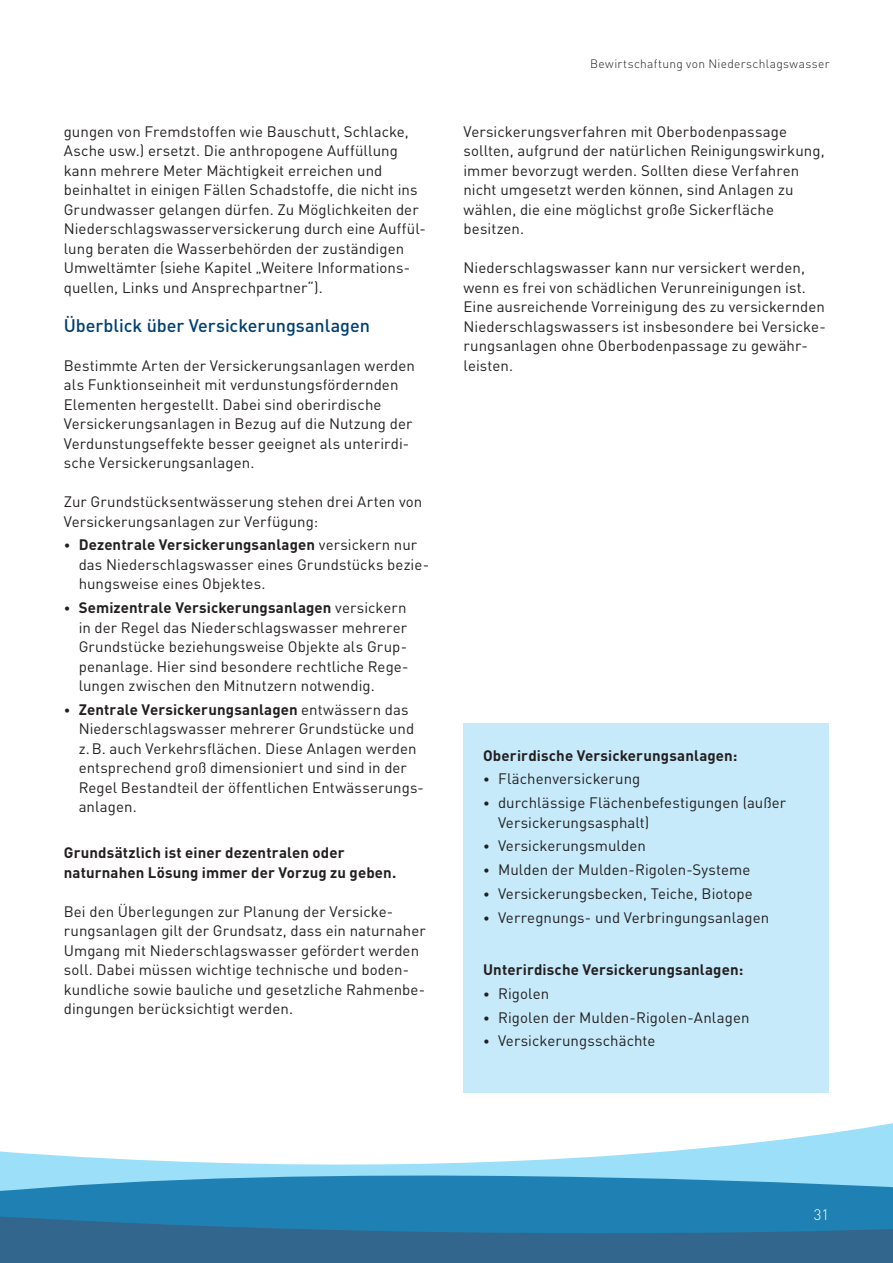
<style>
.page{position:relative;width:893px;height:1263px;background:#fff}
.page>*{position:absolute;margin:0;border:0;box-sizing:border-box;transform-origin:0 0}
.t1{font:500 18px "DIN Pro";letter-spacing:-.005em;color:#004071}
.t2{font:15px/19.5px "DIN Pro";letter-spacing:.005em;color:#231f20}
.t3{font:700 15px/19.5px "DIN Pro";letter-spacing:.01em;color:#231f20}
.t4{font:300 15px "DIN Pro";color:#fff}
.t5{font:300 12px "DIN Pro";letter-spacing:.03em;color:#231f20}
.s1{font-size:12.75px}
.s2{font-weight:700}
</style>
<div class="page">
<div style="left:0;top:1254px;width:893px;height:9px;background:#33668d"></div>
<svg style="left:0;top:1123px;width:893px;height:131px"></svg>
<div style="left:463px;top:723px;width:366px;height:370px;background:#c6eafa"></div>
<p class="t2" style="left:64px;top:120px;width:364px">gungen von Fremdstoffen wie Bauschutt, Schlacke, Asche usw.) ersetzt. Die anthropogene Auffüllung kann mehrere Meter Mächtigkeit erreichen und beinhaltet in einigen Fällen Schadstoffe, die nicht ins Grundwasser gelangen dürfen. Zu Möglichkeiten der Niederschlagswasserversickerung durch eine Auffül&shy;lung beraten die Wasserbehörden der zuständigen Umweltämter (siehe Kapitel „Weitere Informations&shy;quellen, Links und Ansprechpartner“).</p>
<p class="t1" style="left:64px;top:311px;width:308px">Überblick über Versickerungsanlagen</p>
<p class="t2" style="left:64px;top:354px;width:353px">Bestimmte Arten der Versickerungsanlagen werden als Funktionseinheit mit verdunstungsfördernden Elementen hergestellt. Dabei sind oberirdische Versickerungsanlagen in Bezug auf die Nutzung der Verdunstungseffekte besser geeignet als unterirdi&shy;sche Versickerungsanlagen.</p>
<p class="t2" style="left:64px;top:491px;width:360px">Zur Grundstücksentwässerung stehen drei Arten von<br>Versickerungsanlagen zur Verfügung:</p>
<p class="t2" style="left:79px;top:534px;width:352px;text-indent:-15px"><span class="s1">•</span> <span class="s2">Dezentrale Versickerungsanlagen</span> versickern nur das Niederschlagswasser eines Grundstücks bezie&shy;hungsweise eines Objektes.</p>
<p class="t2" style="left:79px;top:597px;width:331px;text-indent:-15px"><span class="s1">•</span> <span class="s2">Semizentrale Versickerungsanlagen</span> versickern in der Regel das Niederschlagswasser mehrerer Grundstücke beziehungsweise Objekte als Grup&shy;penanlage. Hier sind besondere rechtliche Rege&shy;lungen zwischen den Mitnutzern notwendig.</p>
<p class="t2" style="left:79px;top:699px;width:347px;text-indent:-15px"><span class="s1">•</span> <span class="s2">Zentrale Versickerungsanlagen</span> entwässern das Niederschlagswasser mehrerer Grundstücke und z. B. auch Verkehrsflächen. Diese Anlagen werden entsprechend groß dimensioniert und sind in der Regel Bestandteil der öffentlichen Entwässerungs&shy;anlagen.</p>
<p class="t3" style="left:64px;top:842px;width:334px">Grundsätzlich ist einer dezentralen oder naturnahen Lösung immer der Vorzug zu geben.</p>
<p class="t2" style="left:64px;top:900px;width:363px">Bei den Überlegungen zur Planung der Versicke&shy;rungsanlagen gilt der Grundsatz, dass ein naturnaher Umgang mit Niederschlagswasser gefördert werden soll. Dabei müssen wichtige technische und boden&shy;kundliche sowie bauliche und gesetzliche Rahmenbe&shy;dingungen berücksichtigt werden.</p>
<p class="t5" style="left:590px;top:54px;width:241px">Bewirtschaftung von Niederschlagswasser</p>
<p class="t2" style="left:463px;top:120px;width:363px">Versickerungsverfahren mit Oberbodenpassage sollten, aufgrund der natürlichen Reinigungswirkung, immer bevorzugt werden. Sollten diese Verfahren nicht umgesetzt werden können, sind Anlagen zu wählen, die eine möglichst große Sickerfläche besitzen.</p>
<p class="t2" style="left:463px;top:257px;width:364px">Niederschlagswasser kann nur versickert werden, wenn es frei von schädlichen Verunreinigungen ist.<br>Eine ausreichende Vorreinigung des zu versickernden Niederschlagswassers ist insbesondere bei Versicke&shy;rungsanlagen ohne Oberbodenpassage zu gewähr&shy;leisten.</p>
<p class="t3" style="left:483px;top:744px;width:256px">Oberirdische Versickerungsanlagen:</p>
<p class="t2" style="left:483px;top:768px;width:159px"><span class="s1">•</span> Flächenversickerung</p>
<p class="t2" style="left:498px;top:792px;width:290px;text-indent:-15px"><span class="s1">•</span> durchlässige Flächenbefestigungen (außer<br>Versickerungsasphalt)</p>
<p class="t2" style="left:483px;top:835px;width:164px"><span class="s1">•</span> Versickerungsmulden</p>
<p class="t2" style="left:483px;top:859px;width:269px"><span class="s1">•</span> Mulden der Mulden-Rigolen-Systeme</p>
<p class="t2" style="left:483px;top:883px;width:271px"><span class="s1">•</span> Versickerungsbecken, Teiche, Biotope</p>
<p class="t2" style="left:483px;top:906px;width:288px"><span class="s1">•</span> Verregnungs- und Verbringungsanlagen</p>
<p class="t3" style="left:483px;top:959px;width:262px">Unterirdische Versickerungsanlagen:</p>
<p class="t2" style="left:483px;top:983px;width:68px"><span class="s1">•</span> Rigolen</p>
<p class="t2" style="left:483px;top:1006px;width:268px"><span class="s1">•</span> Rigolen der Mulden-Rigolen-Anlagen</p>
<p class="t2" style="left:483px;top:1030px;width:174px"><span class="s1">•</span> Versickerungsschächte</p>
<p class="t4" style="left:814px;top:1204px;width:17px">31</p>
</div>
